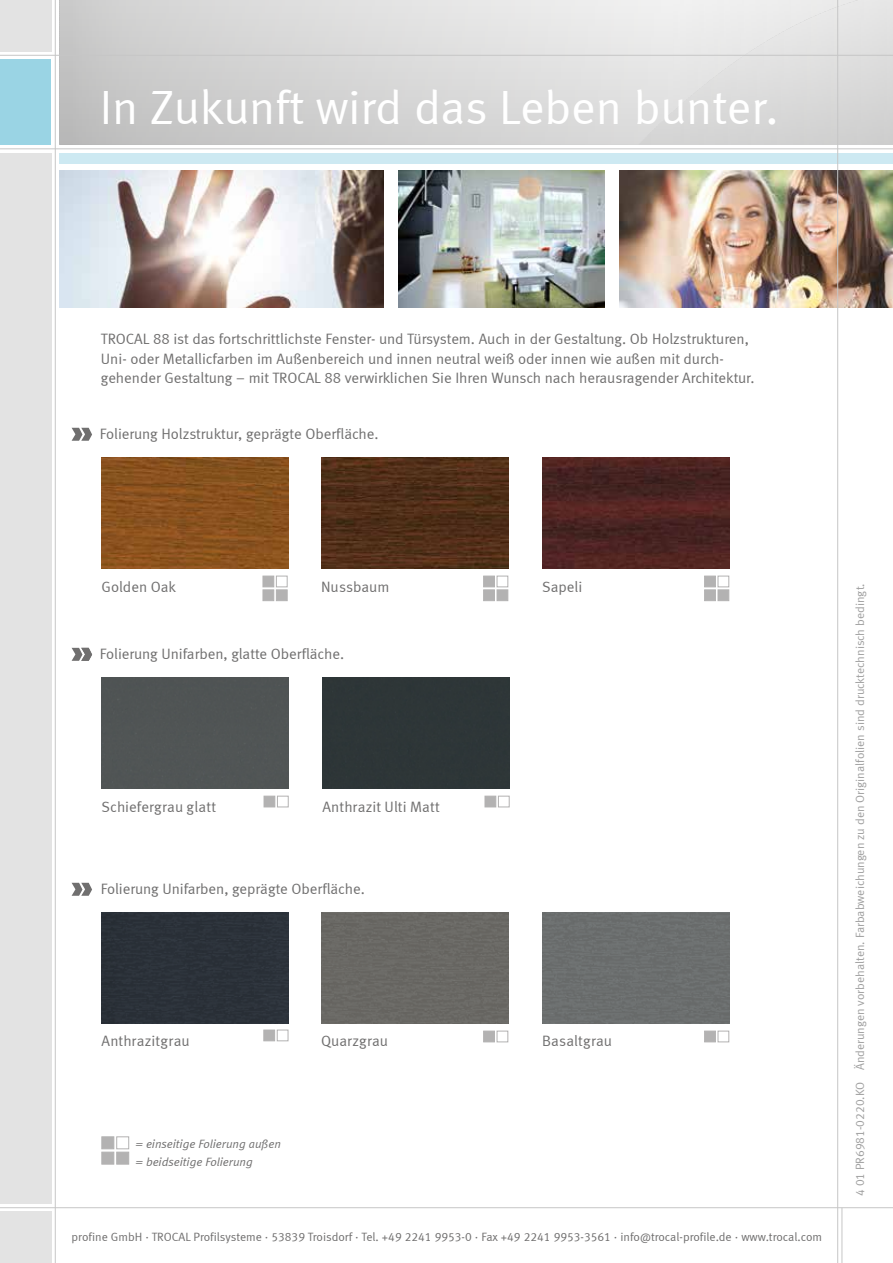
<style>
.page{position:relative;width:893px;height:1263px;background:#fff}
.page>*{position:absolute;margin:0;border:0;box-sizing:border-box;transform-origin:0 0}
.t1{font:48px "Meta Normal LF";letter-spacing:-.005em;color:#fff}
.t2{font:15px/19.5px "Meta Normal LF";letter-spacing:-.005em;color:#706f6f}
.t3{font:15px "Meta Normal LF";letter-spacing:.015em;color:#706f6f}
.t4{font:12px "Meta Normal LF";color:#706f6f}
.t5{font:12px "Meta Normal LF";color:#9f9f9f}
.t6{font:italic 12px/18px "Meta Normal LF";color:#706f6f}
</style>
<div class="page">
<svg style="left:60px;top:0;width:833px;height:145px;background:#d8d8d8"></svg>
<hr style="left:0;top:55px;width:893px;height:1px;background:#c6c6c6">
<img style="left:619px;top:171px;width:274px;height:137px">
<img style="left:399px;top:171px;width:205px;height:137px">
<div style="left:60px;top:153px;width:833px;height:11px;background:#cde9f2"></div>
<hr style="left:842px;top:1208px;width:1px;height:55px;background:#c6c6c6">
<hr style="left:55px;top:0;width:1px;height:1263px;background:#c6c6c6">
<hr style="left:0;top:1207px;width:893px;height:1px;background:#c6c6c6">
<div style="left:0;top:153px;width:51px;height:1050px;background:#e3e3e3"></div>
<div style="left:0;top:1212px;width:51px;height:51px;background:#e3e3e3"></div>
<div style="left:0;top:0;width:51px;height:51px;background:#e3e3e3"></div>
<hr style="left:0;top:148px;width:893px;height:1px;background:#c6c6c6">
<div style="left:0;top:60px;width:51px;height:85px;background:#9ad4e4"></div>
<hr style="left:837px;top:0;width:1px;height:1263px;background:#c6c6c6">
<img style="left:60px;top:171px;width:324px;height:137px">
<div style="left:101px;top:1152px;width:13px;height:12px;background:#b3b2b2;border:1px solid #b3b2b2"></div>
<div style="left:101px;top:1136px;width:13px;height:13px;background:#b3b2b2;border:1px solid #b3b2b2"></div>
<div style="left:116px;top:1136px;width:13px;height:13px;border:1px solid #b3b2b2"></div>
<div style="left:116px;top:1152px;width:13px;height:12px;background:#b3b2b2;border:1px solid #b3b2b2"></div>
<img style="left:101px;top:458px;width:188px;height:110px">
<div style="left:263px;top:589px;width:11px;height:12px;background:#b3b2b2;border:1px solid #b3b2b2"></div>
<div style="left:263px;top:576px;width:11px;height:11px;background:#b3b2b2"></div>
<div style="left:276px;top:576px;width:11px;height:11px;border:1px solid #b3b2b2"></div>
<div style="left:276px;top:589px;width:11px;height:12px;background:#b3b2b2;border:1px solid #b3b2b2"></div>
<div style="left:483px;top:589px;width:12px;height:12px;background:#b3b2b2;border:1px solid #b3b2b2"></div>
<div style="left:483px;top:576px;width:12px;height:11px;background:#b3b2b2"></div>
<div style="left:497px;top:576px;width:11px;height:11px;border:1px solid #b3b2b2"></div>
<div style="left:497px;top:589px;width:11px;height:12px;background:#b3b2b2;border:1px solid #b3b2b2"></div>
<svg style="left:72px;top:428px;width:20px;height:13px"></svg>
<img style="left:321px;top:458px;width:187px;height:110px">
<div style="left:704px;top:589px;width:12px;height:12px;background:#b3b2b2;border:1px solid #b3b2b2"></div>
<div style="left:704px;top:576px;width:12px;height:11px;background:#b3b2b2"></div>
<div style="left:718px;top:576px;width:11px;height:11px;border:1px solid #b3b2b2"></div>
<div style="left:718px;top:589px;width:11px;height:12px;background:#b3b2b2;border:1px solid #b3b2b2"></div>
<img style="left:542px;top:458px;width:187px;height:110px">
<svg style="left:72px;top:883px;width:20px;height:13px"></svg>
<div style="left:101px;top:913px;width:188px;height:110px;background:#2b3139"></div>
<div style="left:263px;top:1030px;width:12px;height:11px;background:#b3b2b2;border:1px solid #b3b2b2"></div>
<div style="left:277px;top:1030px;width:11px;height:11px;border:1px solid #b3b2b2"></div>
<div style="left:321px;top:913px;width:187px;height:110px;background:#6a6965"></div>
<div style="left:542px;top:913px;width:187px;height:110px;background:#6c6f6f"></div>
<div style="left:483px;top:1031px;width:12px;height:11px;background:#b3b2b2"></div>
<div style="left:497px;top:1031px;width:11px;height:11px;border:1px solid #b3b2b2"></div>
<div style="left:704px;top:1031px;width:12px;height:11px;background:#b3b2b2"></div>
<div style="left:718px;top:1031px;width:11px;height:11px;border:1px solid #b3b2b2"></div>
<div style="left:101px;top:678px;width:188px;height:110px;background:#505455"></div>
<div style="left:322px;top:678px;width:187px;height:110px;background:#2e3637"></div>
<div style="left:264px;top:796px;width:11px;height:11px;background:#b3b2b2"></div>
<div style="left:277px;top:796px;width:12px;height:11px;border:1px solid #b3b2b2"></div>
<div style="left:485px;top:796px;width:11px;height:11px;background:#b3b2b2"></div>
<div style="left:498px;top:796px;width:11px;height:11px;border:1px solid #b3b2b2"></div>
<svg style="left:72px;top:648px;width:20px;height:13px"></svg>
<h1 class="t1" style="left:100px;top:80px;width:680px">In Zukunft wird das Leben bunter.</h1>
<p class="t2" style="left:101px;top:329px;width:655px">TROCAL 88 ist das fortschrittlichste Fenster- und Türsystem. Auch in der Gestaltung. Ob Holzstrukturen,<br>Uni- oder Metallicfarben im Außenbereich und innen neutral weiß oder innen wie außen mit durch&shy;gehender Gestaltung – mit TROCAL 88 verwirklichen Sie Ihren Wunsch nach herausragender Architektur.</p>
<p class="t2" style="left:100px;top:424px;width:280px">Folierung Holzstruktur, geprägte Oberfläche.</p>
<p class="t2" style="left:101px;top:577px;width:76px">Golden Oak</p>
<p class="t2" style="left:321px;top:577px;width:70px">Nussbaum</p>
<p class="t2" style="left:542px;top:577px;width:42px">Sapeli</p>
<p class="t2" style="left:100px;top:644px;width:246px">Folierung Unifarben, glatte Oberfläche.</p>
<p class="t2" style="left:101px;top:797px;width:116px">Schiefergrau glatt</p>
<p class="t2" style="left:322px;top:797px;width:119px">Anthrazit Ulti Matt</p>
<p class="t2" style="left:101px;top:879px;width:265px">Folierung Unifarben, geprägte Oberfläche.</p>
<p class="t3" style="left:101px;top:1032px;width:90px">Anthrazitgrau</p>
<p class="t2" style="left:321px;top:1031px;width:69px">Quarzgrau</p>
<p class="t2" style="left:542px;top:1031px;width:72px">Basaltgrau</p>
<p class="t6" style="left:136px;top:1134px;width:147px">= einseitige Folierung außen = beidseitige Folierung</p>
<p class="t4" style="left:72px;top:1230px;width:752px">profine GmbH · TROCAL Profilsysteme · 53839 Troisdorf · Tel. +49 2241 9953-0 · Fax +49 2241 9953-3561 · info@trocal-profile.de · www.trocal.com</p>
<p class="t5" style="left:853px;top:1196px;width:614px;rotate:-90deg">4 01 PR6981-0220.KO Änderungen vorbehalten. Farbabweichungen zu den Originalfolien sind drucktechnisch bedingt.</p>
</div>
